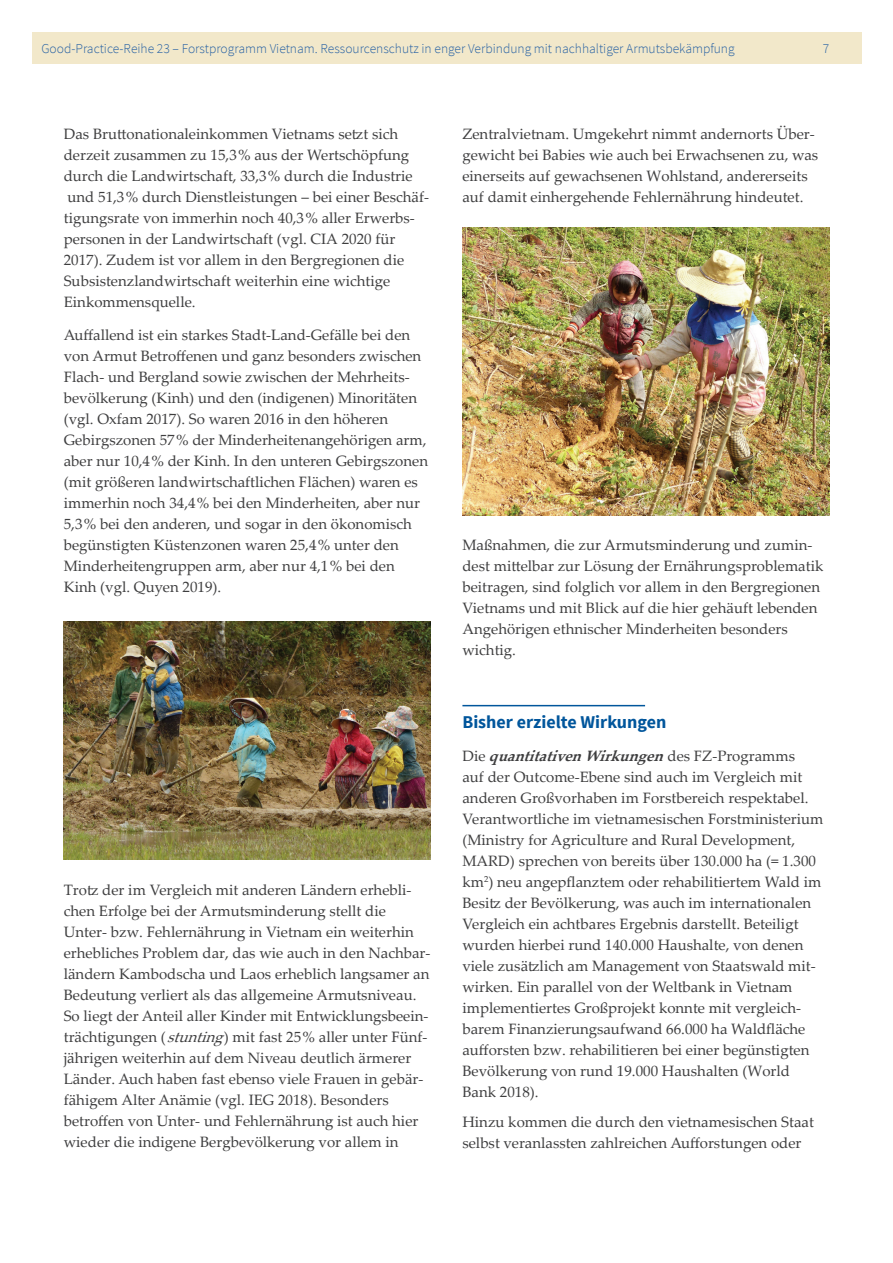
<style>
.page{position:relative;width:893px;height:1263px;background:#fff}
.page>*{position:absolute;margin:0;border:0;box-sizing:border-box;transform-origin:0 0}
.t1{font:700 18px "Source Sans Pro";color:#01569c}
.t2{font:15px/21px "Palatino Linotype";color:#3e3e3f}
.t3{font:300 13.5px "Source Sans Pro";color:#2661a4}
.s1{font-style:italic}
.s2{font-weight:700;font-style:italic}
</style>
<div class="page">
<div style="left:32px;top:32px;width:829px;height:32px;background:#f2e8ca"></div>
<img style="left:64px;top:621px;width:367px;height:238px">
<hr style="left:462px;top:705px;width:183px;height:1px;background:#01569c">
<img style="left:462px;top:227px;width:367px;height:288px">
<p class="t3" style="left:41px;top:40px;width:695px">Good-Practice-Reihe 23 – Forstprogramm Vietnam. Ressourcenschutz in enger Verbindung mit nachhaltiger Armutsbekämpfung</p>
<p class="t3" style="left:823px;top:40px;width:8px">7</p>
<p class="t2" style="left:64px;top:122px;width:367px">Das Bruttonationaleinkommen Vietnams setzt sich derzeit zusammen zu 15,3 % aus der Wertschöpfung durch die Landwirtschaft, 33,3 % durch die Industrie und 51,3 % durch Dienstleistungen – bei einer Beschäf&shy;tigungsrate von immerhin noch 40,3 % aller Erwerbs&shy;personen in der Landwirtschaft (vgl. CIA 2020 für 2017). Zudem ist vor allem in den Bergregionen die Subsistenzlandwirtschaft weiterhin eine wichtige Einkommensquelle.</p>
<p class="t2" style="left:64px;top:324px;width:366px">Auffallend ist ein starkes Stadt-Land-Gefälle bei den von Armut Betroffenen und ganz besonders zwischen Flach- und Bergland sowie zwischen der Mehrheits&shy;bevölkerung (Kinh) und den (indigenen) Minoritäten (vgl. Oxfam 2017). So waren 2016 in den höheren Gebirgszonen 57 % der Minderheitenangehörigen arm, aber nur 10,4 % der Kinh. In den unteren Gebirgszonen (mit größeren landwirtschaftlichen Flächen) waren es immerhin noch 34,4 % bei den Minderheiten, aber nur 5,3 % bei den anderen, und sogar in den ökonomisch begünstigten Küstenzonen waren 25,4 % unter den Minderheitengruppen arm, aber nur 4,1 % bei den Kinh (vgl. Quyen 2019).</p>
<p class="t2" style="left:64px;top:879px;width:368px">Trotz der im Vergleich mit anderen Ländern erhebli&shy;chen Erfolge bei der Armutsminderung stellt die Unter- bzw. Fehlernährung in Vietnam ein weiterhin erhebliches Problem dar, das wie auch in den Nachbar&shy;ländern Kambodscha und Laos erheblich langsamer an Bedeutung verliert als das allgemeine Armutsniveau.<br>So liegt der Anteil aller Kinder mit Entwicklungsbeein&shy;trächtigungen ( <span class="s1">stunting</span>) mit fast 25 % aller unter Fünf&shy;jährigen weiterhin auf dem Niveau deutlich ärmerer Länder. Auch haben fast ebenso viele Frauen in gebär&shy;fähigem Alter Anämie (vgl. IEG 2018). Besonders betroffen von Unter- und Fehlernährung ist auch hier wieder die indigene Bergbevölkerung vor allem in</p>
<p class="t2" style="left:462px;top:122px;width:357px">Zentralvietnam. Umgekehrt nimmt andernorts Über&shy;gewicht bei Babies wie auch bei Erwachsenen zu, was einerseits auf gewachsenen Wohlstand, andererseits auf damit einhergehende Fehlernährung hindeutet.</p>
<p class="t2" style="left:462px;top:534px;width:362px">Maßnahmen, die zur Armutsminderung und zumin&shy;dest mittelbar zur Lösung der Ernährungsproblematik beitragen, sind folglich vor allem in den Bergregionen Vietnams und mit Blick auf die hier gehäuft lebenden Angehörigen ethnischer Minderheiten besonders wichtig.</p>
<p class="t1" style="left:462px;top:710px;width:205px">Bisher erzielte Wirkungen</p>
<p class="t2" style="left:462px;top:745px;width:363px">D i e <span class="s2">quantitativenWirkungen</span>d e s F Z - P r o g r a m m s<br>auf der Outcome-Ebene sind auch im Vergleich mit anderen Großvorhaben im Forstbereich respektabel.<br>Verantwortliche im vietnamesischen Forstministerium (Ministry for Agriculture and Rural Development, MARD) sprechen von bereits über 130.000 ha (= 1.300 km<sup>2</sup>) neu angepflanztem oder rehabilitiertem Wald im Besitz der Bevölkerung, was auch im internationalen Vergleich ein achtbares Ergebnis darstellt. Beteiligt wurden hierbei rund 140.000 Haushalte, von denen viele zusätzlich am Management von Staatswald mit&shy;wirken. Ein parallel von der Weltbank in Vietnam implementiertes Großprojekt konnte mit vergleich&shy;barem Finanzierungsaufwand 66.000 ha Waldfläche aufforsten bzw. rehabilitieren bei einer begünstigten Bevölkerung von rund 19.000 Haushalten (World Bank 2018).</p>
<p class="t2" style="left:462px;top:1111px;width:353px">Hinzu kommen die durch den vietnamesischen Staat selbst veranlassten zahlreichen Aufforstungen oder</p>
</div>
